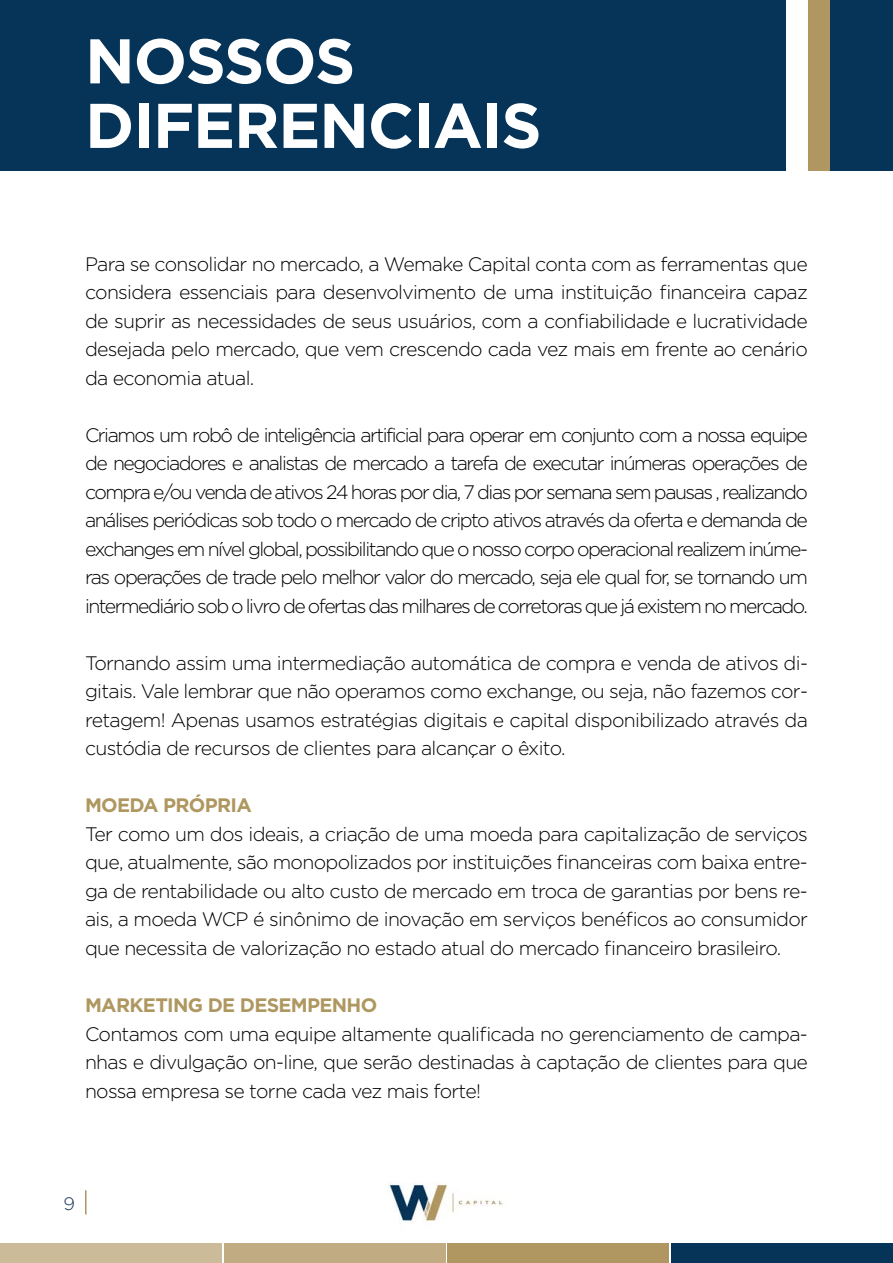
<style>
.page{position:relative;width:893px;height:1263px;background:#fff}
.page>*{position:absolute;margin:0;border:0;box-sizing:border-box;transform-origin:0 0}
.t1{font:700 63px/64.5px "Gotham";letter-spacing:-.02em;color:#fff}
.t2{font:300 19.5px/28.5px "Gotham";letter-spacing:-.035em;color:#000;text-align:justify}
.t3{font:700 19.5px "Gotham";letter-spacing:-.035em;color:#af9760}
.t4{font:300 18px "Gotham";color:#153656}
</style>
<div class="page">
<img style="left:387px;top:1182px;width:116px;height:41px">
<div style="left:0;top:1243px;width:222px;height:20px;background:#cbbb99"></div>
<div style="left:224px;top:1243px;width:221px;height:20px;background:#c1ab82"></div>
<div style="left:447px;top:1243px;width:222px;height:20px;background:#b09761"></div>
<div style="left:671px;top:1243px;width:222px;height:20px;background:#063458"></div>
<hr style="left:85px;top:1190px;width:2px;height:24px;background:#af9760">
<div style="left:0;top:0;width:893px;height:170px;background:#063458"></div>
<div style="left:787px;top:0;width:21px;height:170px;background:#fff"></div>
<div style="left:808px;top:0;width:21px;height:170px;background:#b09761"></div>
<h1 class="t1" style="left:85px;top:28px;width:458px">NOSSOS<br>DIFERENCIAIS</h1>
<p class="t2" style="left:85px;top:249px;width:724px">Para se consolidar no mercado, a Wemake Capital conta com as ferramentas que considera essenciais para desenvolvimento de uma instituição financeira capaz de suprir as necessidades de seus usuários, com a confiabilidade e lucratividade desejada pelo mercado, que vem crescendo cada vez mais em frente ao cenário da economia atual.</p>
<p class="t2" style="left:85px;top:420px;width:724px">Criamos um robô de inteligência artificial para operar em conjunto com a nossa equipe de negociadores e analistas de mercado a tarefa de executar inúmeras operações de compra e/ou venda de ativos 24 horas por dia, 7 dias por semana sem pausas , realizando análises periódicas sob todo o mercado de cripto ativos através da oferta e demanda de exchanges em nível global, possibilitando que o nosso corpo operacional realizem inúme&shy;ras operações de trade pelo melhor valor do mercado, seja ele qual for, se tornando um intermediário sob o livro de ofertas das milhares de corretoras que já existem no mercado.</p>
<p class="t2" style="left:85px;top:648px;width:724px">Tornando assim uma intermediação automática de compra e venda de ativos di&shy;gitais. Vale lembrar que não operamos como exchange, ou seja, não fazemos cor&shy;retagem! Apenas usamos estratégias digitais e capital disponibilizado através da custódia de recursos de clientes para alcançar o êxito.</p>
<p class="t3" style="left:85px;top:792px;width:168px">MOEDA PRÓPRIA</p>
<p class="t2" style="left:85px;top:819px;width:724px">Ter como um dos ideais, a criação de uma moeda para capitalização de serviços que, atualmente, são monopolizados por instituições financeiras com baixa entre&shy;ga de rentabilidade ou alto custo de mercado em troca de garantias por bens re&shy;ais, a moeda WCP é sinônimo de inovação em serviços benéficos ao consumidor que necessita de valorização no estado atual do mercado financeiro brasileiro.</p>
<p class="t3" style="left:85px;top:992px;width:294px">MARKETING DE DESEMPENHO</p>
<p class="t2" style="left:85px;top:1019px;width:724px">Contamos com uma equipe altamente qualificada no gerenciamento de campa&shy;nhas e divulgação on-line, que serão destinadas à captação de clientes para que nossa empresa se torne cada vez mais forte!</p>
<p class="t4" style="left:64px;top:1192px;width:13px">9</p>
</div>
